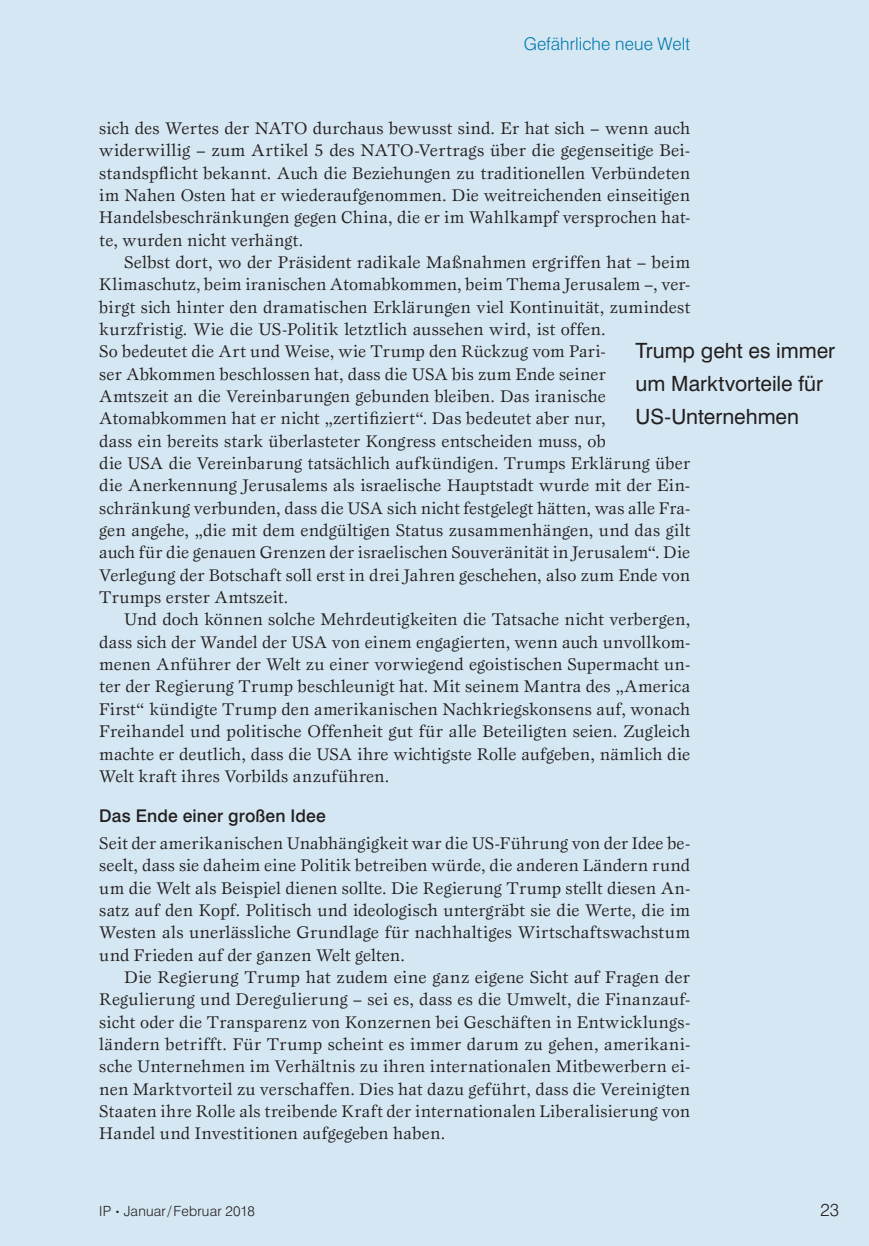
<style>
.page{position:relative;width:869px;height:1246px;background:#fff}
.page>*{position:absolute;margin:0;border:0;box-sizing:border-box;transform-origin:0 0}
.Marginalie{font:21px/33.2px "Swiss 721 BT";color:#231f20}
.Fließtext_Einzug{font:17.5px/22.4px "Esprit Std";letter-spacing:.01em;color:#231f20;text-align:justify}
.Fließtext{font:17.5px/22.4px "Esprit Std";letter-spacing:.005em;color:#231f20;text-align:justify}
.Zwischentitel_2sp{font:500 17.5px "Swiss 721 BT";letter-spacing:.005em;color:#231f20}
.Kopfzeile{font:300 17.5px "Swiss 721 BT";letter-spacing:.005em;color:#0078ae}
.Pagina{font:300 17.5px "Swiss 721 BT";color:#231f20}
.Pagina-2{font:300 14px "Swiss 721 BT";letter-spacing:.015em;color:#231f20}
.s1{font-size:8.4px}
</style>
<div class="page">
<div style="left:0;top:0;width:868px;height:1245px;background:#d5e7f2"></div>
<p class="Kopfzeile" style="left:523px;top:33px;width:168px">Gefährliche neue Welt</p>
<p class="Fließtext" style="left:99px;top:117px;width:592px">sich des Wertes der NATO durchaus bewusst sind. Er hat sich – wenn auch widerwillig – zum Artikel 5 des NATO-Vertrags über die gegenseitige Bei&shy;standspflicht bekannt. Auch die Beziehungen zu traditionellen Verbündeten im Nahen Osten hat er wiederaufgenommen. Die weitreichenden einseitigen Handelsbeschränkungen gegen China, die er im Wahlkampf versprochen hat&shy;te, wurden nicht verhängt.</p>
<p class="Fließtext_Einzug" style="left:99px;top:251px;width:592px;text-align:left;text-indent:25px">Selbst dort, wo der Präsident radikale Maßnahmen ergriffen hat – beim Klimaschutz, beim iranischen Atomabkommen, beim Thema Jerusalem –, ver&shy;birgt sich hinter den dramatischen Erklärungen viel Kontinuität, zumindest kurzfristig. Wie die US-Politik letztlich aussehen wird, ist offen.<br>So bedeutet die Art und Weise, wie Trump den Rückzug vom Pari-<br>ser Abkommen beschlossen hat, dass die USA bis zum Ende seiner<br>Amtszeit an die Vereinbarungen gebunden bleiben. Das iranische Atomabkommen hat er nicht „zertifiziert“. Das bedeutet aber nur,<br>dass ein bereits stark überlasteter Kongress entscheiden muss, ob<br>die USA die Vereinbarung tatsächlich aufkündigen. Trumps Erklärung über die Anerkennung Jerusalems als israelische Hauptstadt wurde mit der Ein&shy;schränkung verbunden, dass die USA sich nicht festgelegt hätten, was alle Fra&shy;gen angehe, „die mit dem endgültigen Status zusammenhängen, und das gilt auch für die genauen Grenzen der israelischen Souveränität in Jerusalem“. Die Verlegung der Botschaft soll erst in drei Jahren geschehen, also zum Ende von Trumps erster Amtszeit.</p>
<p class="Fließtext_Einzug" style="left:99px;top:608px;width:592px;text-indent:25px">Und doch können solche Mehrdeutigkeiten die Tatsache nicht verbergen, dass sich der Wandel der USA von einem engagierten, wenn auch unvollkom&shy;menen Anführer der Welt zu einer vorwiegend egoistischen Supermacht un&shy;ter der Regierung Trump beschleunigt hat. Mit seinem Mantra des „America First“ kündigte Trump den amerikanischen Nachkriegskonsens auf, wonach Freihandel und politische Offenheit gut für alle Beteiligten seien. Zugleich machte er deutlich, dass die USA ihre wichtigste Rolle aufgeben, nämlich die Welt kraft ihres Vorbilds anzuführen.</p>
<p class="Zwischentitel_2sp" style="left:99px;top:804px;width:228px">Das Ende einer großen Idee</p>
<p class="Fließtext" style="left:99px;top:831px;width:592px">Seit der amerikanischen Unabhängigkeit war die US-Führung von der Idee be&shy;seelt, dass sie daheim eine Politik betreiben würde, die anderen Ländern rund um die Welt als Beispiel dienen sollte. Die Regierung Trump stellt diesen An&shy;satz auf den Kopf. Politisch und ideologisch untergräbt sie die Werte, die im Westen als unerlässliche Grundlage für nachhaltiges Wirtschaftswachstum und Frieden auf der ganzen Welt gelten.</p>
<p class="Fließtext_Einzug" style="left:99px;top:965px;width:592px;text-indent:25px">Die Regierung Trump hat zudem eine ganz eigene Sicht auf Fragen der Regulierung und Deregulierung – sei es, dass es die Umwelt, die Finanzauf&shy;sicht oder die Transparenz von Konzernen bei Geschäften in Entwicklungs&shy;ländern betrifft. Für Trump scheint es immer darum zu gehen, amerikani&shy;sche Unternehmen im Verhältnis zu ihren internationalen Mitbewerbern ei&shy;nen Marktvorteil zu verschaffen. Dies hat dazu geführt, dass die Vereinigten Staaten ihre Rolle als treibende Kraft der internationalen Liberalisierung von Handel und Investitionen aufgegeben haben.</p>
<p class="Marginalie" style="left:635px;top:333px;width:201px">Trump geht es immer um Marktvorteile für<br>US-Unternehmen</p>
<p class="Pagina-2" style="left:99px;top:1202px;width:157px">IP <span class="s1">•</span> Januar/Februar 2018</p>
<p class="Pagina" style="left:820px;top:1198px;width:20px">23</p>
</div>
